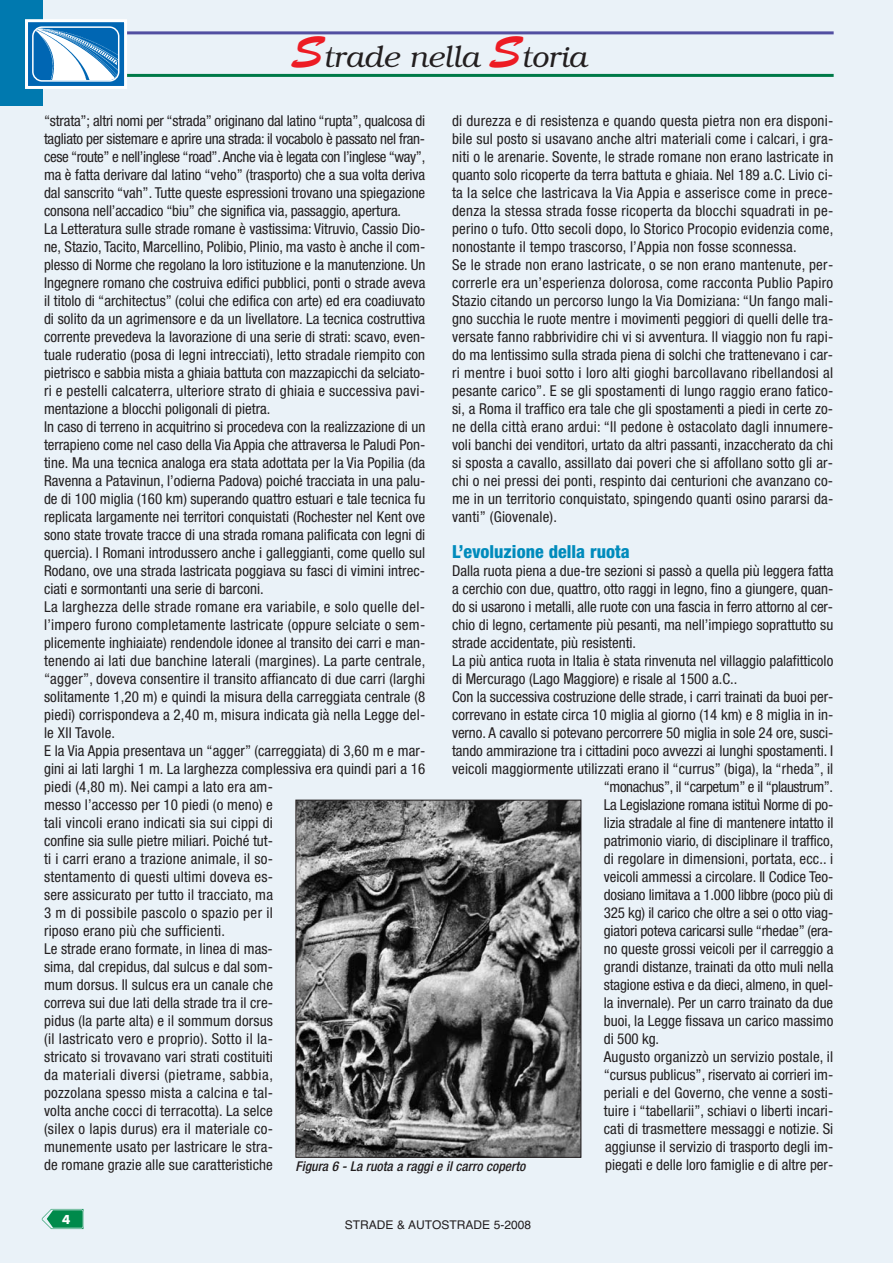
<style>
.page{position:relative;width:893px;height:1263px;background:#fff}
.page>*{position:absolute;margin:0;border:0;box-sizing:border-box;transform-origin:0 0}
.t1{font:italic 300 30px "Bookman";color:#231f20}
.t2{font:800 condensed 18px "Helvetica Neue";color:#008bbc}
.t3{font:condensed 15px/18px "Helvetica Neue";letter-spacing:.005em;color:#231f20}
.t4{font:condensed 15px "Helvetica Neue";letter-spacing:-.015em;color:#231f20}
.t5{font:condensed 15px "Helvetica Neue";letter-spacing:-.025em;color:#231f20}
.t6{font:condensed 15px "Helvetica Neue";letter-spacing:-.02em;color:#231f20}
.t7{font:italic 500 condensed 13.5px "Helvetica Neue";color:#231f20}
.t8{font:12px "Helvetica";color:#231f20}
.t9{font:700 12px "Futura";color:#fff}
.s1{font-family:"Brush Script";font-weight:400;font-style:normal;font-size:45px;color:#ed1c24}
</style>
<div class="page">
<div style="left:0;top:0;width:892px;height:1263px;background:#eaf2f8"></div>
<img style="left:42px;top:1209px;width:41px;height:20px">
<hr style="left:44px;top:31px;width:790px;height:3px;background:#524fa1">
<hr style="left:44px;top:74px;width:790px;height:3px;background:#007a48">
<div style="left:0;top:0;width:42px;height:106px;background:#0079af"></div>
<div style="left:28px;top:22px;width:96px;height:64px;background:#0066b3"></div>
<div style="left:25px;top:19px;width:102px;height:70px;border:3px solid #fff"></div>
<svg style="left:32px;top:26px;width:87px;height:56px"></svg>
<img style="left:297px;top:802px;width:282px;height:354px">
<div style="left:295px;top:800px;width:286px;height:358px;border:1px solid #231f20"></div>
<h1 class="t1" style="left:291px;top:46px;width:297px"><span class="s1">S</span>trade nella <span class="s1">S</span>toria</h1>
<p class="t3" style="left:44px;top:113px;width:383px">“strata”; altri nomi per “strada” originano dal latino “rupta”, qualcosa di tagliato per sistemare e aprire una strada: il vocabolo è passato nel fran&shy;cese “route” e nell’inglese “road”. Anche via è legata con l’inglese “way”, ma è fatta derivare dal latino “veho” (trasporto) che a sua volta deriva dal sanscrito “vah”. Tutte queste espressioni trovano una spiegazione consona nell’accadico “biu” che significa via, passaggio, apertura.<br>La Letteratura sulle strade romane è vastissima: Vitruvio, Cassio Dio&shy;ne, Stazio, Tacito, Marcellino, Polibio, Plinio, ma vasto è anche il com&shy;plesso di Norme che regolano la loro istituzione e la manutenzione. Un Ingegnere romano che costruiva edifici pubblici, ponti o strade aveva il titolo di “architectus” (colui che edifica con arte) ed era coadiuvato di solito da un agrimensore e da un livellatore. La tecnica costruttiva corrente prevedeva la lavorazione di una serie di strati: scavo, even&shy;tuale ruderatio (posa di legni intrecciati), letto stradale riempito con pietrisco e sabbia mista a ghiaia battuta con mazzapicchi da selciato&shy;ri e pestelli calcaterra, ulteriore strato di ghiaia e successiva pavi&shy;mentazione a blocchi poligonali di pietra.<br>In caso di terreno in acquitrino si procedeva con la realizzazione di un terrapieno come nel caso della Via Appia che attraversa le Paludi Pon&shy;tine. Ma una tecnica analoga era stata adottata per la Via Popilia (da Ravenna a Patavinun, l’odierna Padova) poiché tracciata in una palu&shy;de di 100 miglia (160 km) superando quattro estuari e tale tecnica fu replicata largamente nei territori conquistati (Rochester nel Kent ove sono state trovate tracce di una strada romana palificata con legni di quercia). I Romani introdussero anche i galleggianti, come quello sul Rodano, ove una strada lastricata poggiava su fasci di vimini intrec&shy;ciati e sormontanti una serie di barconi.<br>La larghezza delle strade romane era variabile, e solo quelle del&shy;l’impero furono completamente lastricate (oppure selciate o sem&shy;plicemente inghiaiate) rendendole idonee al transito dei carri e man&shy;tenendo ai lati due banchine laterali (margines). La parte centrale, “agger”, doveva consentire il transito affiancato di due carri (larghi solitamente 1,20 m) e quindi la misura della carreggiata centrale (8 piedi) corrispondeva a 2,40 m, misura indicata già nella Legge del&shy;le XII Tavole.<br>E la Via Appia presentava un “agger” (carreggiata) di 3,60 m e mar&shy;gini ai lati larghi 1 m. La larghezza complessiva era quindi pari a 16 piedi (4,80 m). Nei campi a lato era am-<br>messo l’accesso per 10 piedi (o meno) e<br>tali vincoli erano indicati sia sui cippi di<br>confine sia sulle pietre miliari. Poiché tut-<br>ti i carri erano a trazione animale, il so-<br>stentamento di questi ultimi doveva es-<br>sere assicurato per tutto il tracciato, ma<br>3 m di possibile pascolo o spazio per il<br>riposo erano più che sufficienti.<br>Le strade erano formate, in linea di mas-<br>sima, dal crepidus, dal sulcus e dal som-<br>mum dorsus. Il sulcus era un canale che<br>correva sui due lati della strade tra il cre-<br>pidus (la parte alta) e il sommum dorsus<br>(il lastricato vero e proprio). Sotto il la-<br>stricato si trovavano vari strati costituiti<br>da materiali diversi (pietrame, sabbia,<br>pozzolana spesso mista a calcina e tal-<br>volta anche cocci di terracotta). La selce<br>(silex o lapis durus) era il materiale co-<br>munemente usato per lastricare le stra-<br>de romane grazie alle sue caratteristiche</p>
<p class="t3" style="left:452px;top:113px;width:383px">di durezza e di resistenza e quando questa pietra non era disponi&shy;bile sul posto si usavano anche altri materiali come i calcari, i gra&shy;niti o le arenarie. Sovente, le strade romane non erano lastricate in quanto solo ricoperte da terra battuta e ghiaia. Nel 189 a.C. Livio ci&shy;ta la selce che lastricava la Via Appia e asserisce come in prece&shy;denza la stessa strada fosse ricoperta da blocchi squadrati in pe&shy;perino o tufo. Otto secoli dopo, lo Storico Procopio evidenzia come, nonostante il tempo trascorso, l’Appia non fosse sconnessa.<br>Se le strade non erano lastricate, o se non erano mantenute, per&shy;correrle era un’esperienza dolorosa, come racconta Publio Papiro Stazio citando un percorso lungo la Via Domiziana: “Un fango mali&shy;gno succhia le ruote mentre i movimenti peggiori di quelli delle tra&shy;versate fanno rabbrividire chi vi si avventura. Il viaggio non fu rapi&shy;do ma lentissimo sulla strada piena di solchi che trattenevano i car&shy;ri mentre i buoi sotto i loro alti gioghi barcollavano ribellandosi al pesante carico”. E se gli spostamenti di lungo raggio erano fatico&shy;si, a Roma il traffico era tale che gli spostamenti a piedi in certe zo&shy;ne della città erano ardui: “Il pedone è ostacolato dagli innumere&shy;voli banchi dei venditori, urtato da altri passanti, inzaccherato da chi si sposta a cavallo, assillato dai poveri che si affollano sotto gli ar&shy;chi o nei pressi dei ponti, respinto dai centurioni che avanzano co&shy;me in un territorio conquistato, spingendo quanti osino pararsi da&shy;vanti” (Giovenale).</p>
<p class="t2" style="left:452px;top:545px;width:179px">L’evoluzione della ruota</p>
<p class="t3" style="left:452px;top:563px;width:383px">Dalla ruota piena a due-tre sezioni si passò a quella più leggera fatta</p>
<p class="t3" style="left:452px;top:581px;width:383px">a cerchio con due, quattro, otto raggi in legno, fino a giungere, quan-</p>
<p class="t3" style="left:452px;top:599px;width:383px">do si usarono i metalli, alle ruote con una fascia in ferro attorno al cer-</p>
<p class="t3" style="left:452px;top:617px;width:383px">chio di legno, certamente più pesanti, ma nell’impiego soprattutto su</p>
<p class="t3" style="left:452px;top:635px;width:186px">strade accidentate, più resistenti.</p>
<p class="t3" style="left:452px;top:653px;width:383px">La più antica ruota in Italia è stata rinvenuta nel villaggio palafitticolo</p>
<p class="t3" style="left:452px;top:671px;width:287px">di Mercurago (Lago Maggiore) e risale al 1500 a.C..</p>
<p class="t3" style="left:452px;top:689px;width:383px">Con la successiva costruzione delle strade, i carri trainati da buoi per-</p>
<p class="t3" style="left:452px;top:707px;width:383px">correvano in estate circa 10 miglia al giorno (14 km) e 8 miglia in in-</p>
<p class="t3" style="left:452px;top:725px;width:383px">verno. A cavallo si potevano percorrere 50 miglia in sole 24 ore, susci-</p>
<p class="t3" style="left:452px;top:743px;width:383px">tando ammirazione tra i cittadini poco avvezzi ai lunghi spostamenti. I</p>
<p class="t3" style="left:452px;top:761px;width:383px">veicoli maggiormente utilizzati erano il “currus” (biga), la “rheda”, il</p>
<p class="t5" style="left:604px;top:781px;width:231px">“monachus”, il “carpetum” e il “plaustrum”.</p>
<p class="t6" style="left:604px;top:799px;width:231px">La Legislazione romana istituì Norme di po-</p>
<p class="t3" style="left:604px;top:815px;width:231px">lizia stradale al fine di mantenere intatto il</p>
<p class="t3" style="left:604px;top:833px;width:231px">patrimonio viario, di disciplinare il traffico,</p>
<p class="t3" style="left:604px;top:851px;width:231px">di regolare in dimensioni, portata, ecc.. i</p>
<p class="t3" style="left:604px;top:869px;width:231px">veicoli ammessi a circolare. Il Codice Teo-</p>
<p class="t4" style="left:604px;top:889px;width:231px">dosiano limitava a 1.000 libbre (poco più di</p>
<p class="t3" style="left:604px;top:905px;width:231px">325 kg) il carico che oltre a sei o otto viag-</p>
<p class="t4" style="left:604px;top:925px;width:231px">giatori poteva caricarsi sulle “rhedae” (era-</p>
<p class="t3" style="left:604px;top:941px;width:231px">no queste grossi veicoli per il carreggio a</p>
<p class="t3" style="left:604px;top:959px;width:231px">grandi distanze, trainati da otto muli nella</p>
<p class="t3" style="left:604px;top:977px;width:231px">stagione estiva e da dieci, almeno, in quel-</p>
<p class="t3" style="left:604px;top:995px;width:231px">la invernale). Per un carro trainato da due</p>
<p class="t3" style="left:604px;top:1013px;width:231px">buoi, la Legge fissava un carico massimo</p>
<p class="t3" style="left:604px;top:1031px;width:57px">di 500 kg.</p>
<p class="t3" style="left:604px;top:1049px;width:231px">Augusto organizzò un servizio postale, il</p>
<p class="t3" style="left:604px;top:1067px;width:231px">“cursus publicus”, riservato ai corrieri im-</p>
<p class="t3" style="left:604px;top:1085px;width:231px">periali e del Governo, che venne a sosti-</p>
<p class="t3" style="left:604px;top:1103px;width:231px">tuire i “tabellarii”, schiavi o liberti incari-</p>
<p class="t3" style="left:604px;top:1121px;width:231px">cati di trasmettere messaggi e notizie. Si</p>
<p class="t3" style="left:605px;top:1139px;width:230px">aggiunse il servizio di trasporto degli im-</p>
<p class="t3" style="left:605px;top:1157px;width:230px">piegati e delle loro famiglie e di altre per-</p>
<p class="t7" style="left:295px;top:1161px;width:234px">Figura 6 - La ruota a raggi e il carro coperto</p>
<p class="t9" style="left:62px;top:1214px;width:10px">4</p>
<p class="t8" style="left:345px;top:1220px;width:188px">STRADE &amp; AUTOSTRADE 5-2008</p>
</div>
